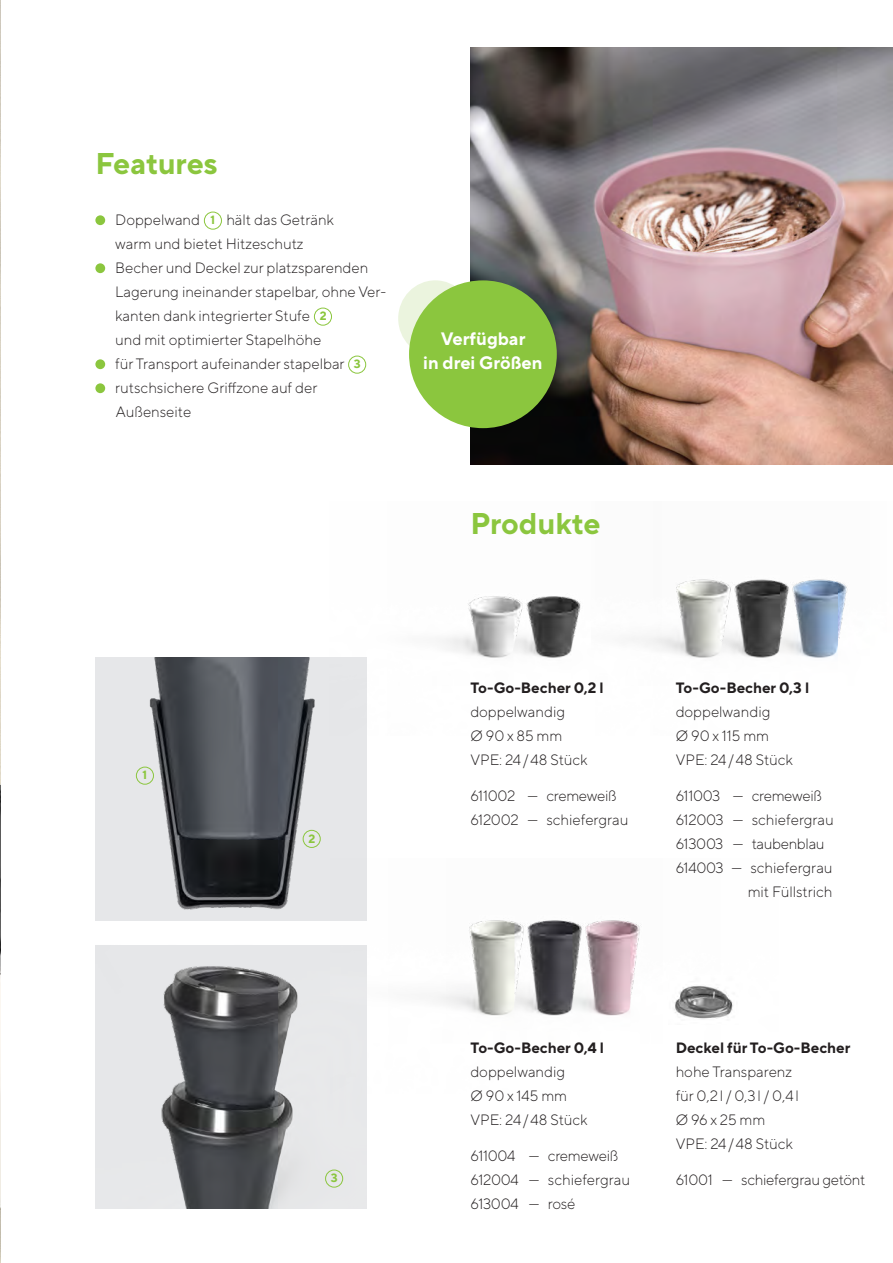
<style>
.page{position:relative;width:893px;height:1263px;background:#fff}
.page>*{position:absolute;margin:0;border:0;box-sizing:border-box;transform-origin:0 0}
.t1{font:700 30px "TT Norms Pro";letter-spacing:-.005em;color:#8bc63e}
.t2{font:700 18px/24px "TT Norms Pro";color:#fff;text-align:center}
.t3{font:300 15px/24px "TT Norms Pro";color:#231f20}
.t4{font:300 15px/24px "TT Norms Pro";letter-spacing:-.02em;color:#231f20}
.t5{font:700 15px "TT Norms Pro";color:#231f20}
.t6{font:700 12px "TT Norms Pro";color:#8bc63e}
.s1{font-weight:700;font-size:12px;color:#8bc63e}
</style>
<div class="page">
<img style="left:0;top:0;width:1px;height:1263px">
<img style="left:0;top:73px;width:1px;height:1190px">
<img style="left:470px;top:48px;width:423px;height:417px">
<img style="left:95px;top:657px;width:272px;height:264px">
<div style="left:303px;top:830px;width:18px;height:18px;border:1px solid #8bc63e;border-radius:50%"></div>
<img style="left:95px;top:945px;width:272px;height:264px">
<div style="left:136px;top:767px;width:18px;height:17px;border:1px solid #8bc63e;border-radius:50%"></div>
<div style="left:325px;top:1170px;width:18px;height:17px;border:1px solid #8bc63e;border-radius:50%"></div>
<img style="left:330px;top:596px;width:251px;height:140px">
<img style="left:631px;top:579px;width:217px;height:79px">
<img style="left:674px;top:986px;width:59px;height:33px">
<img style="left:330px;top:859px;width:311px;height:234px">
<div style="left:95px;top:215px;width:10px;height:10px;background:#8bc63e;border-radius:50%"></div>
<div style="left:204px;top:212px;width:18px;height:18px;border:1px solid #8bc63e;border-radius:50%"></div>
<div style="left:95px;top:263px;width:10px;height:10px;background:#8bc63e;border-radius:50%"></div>
<div style="left:314px;top:308px;width:18px;height:18px;border:1px solid #8bc63e;border-radius:50%"></div>
<div style="left:95px;top:359px;width:10px;height:10px;background:#8bc63e;border-radius:50%"></div>
<div style="left:348px;top:356px;width:18px;height:18px;border:1px solid #8bc63e;border-radius:50%"></div>
<div style="left:95px;top:383px;width:10px;height:10px;background:#8bc63e;border-radius:50%"></div>
<div style="left:398px;top:280px;width:74px;height:77px;background:#ebf4de;border-radius:50%"></div>
<div style="left:409px;top:280px;width:148px;height:148px;background:#8bc63e;border-radius:50%"></div>
<h1 class="t1" style="left:95px;top:141px;width:124px">Features</h1>
<p class="t3" style="left:115px;top:206px;width:272px">Doppelwand <span class="s1">1</span> hält das Getränk<br>warm und bietet Hitzeschutz<br>Becher und Deckel zur platzsparenden<br>Lagerung ineinander stapelbar, ohne Ver&shy;kanten dank integrierter Stufe <span class="s1">2<br></span>und mit optimierter Stapelhöhe<br>für Transport aufeinander stapelbar <span class="s1">3 </span>rutschsichere Griffzone auf der<br>Außenseite</p>
<p class="t2" style="left:423px;top:325px;width:121px">Verfügbar<br>in drei Größen</p>
<h1 class="t1" style="left:470px;top:501px;width:132px">Produkte</h1>
<p class="t6" style="left:142px;top:766px;width:6px">1</p>
<p class="t6" style="left:308px;top:829px;width:8px">2</p>
<p class="t6" style="left:331px;top:1169px;width:8px">3</p>
<p class="t5" style="left:470px;top:676px;width:135px">To-Go-Becher 0,2 l</p>
<p class="t3" style="left:470px;top:698px;width:119px">doppelwandig<br>Ø 90 x 85 mm<br>VPE: 24/48 Stück</p>
<p class="t4" style="left:470px;top:782px;width:160px">611002 — cremeweiß<br>612002 — schiefergrau</p>
<p class="t5" style="left:676px;top:676px;width:135px">To-Go-Becher 0,3 l</p>
<p class="t3" style="left:676px;top:698px;width:119px">doppelwandig<br>Ø 90 x 115 mm<br>VPE: 24/48 Stück</p>
<p class="t4" style="left:676px;top:782px;width:148px">611003 — cremeweiß</p>
<p class="t3" style="left:676px;top:806px;width:160px">612003 — schiefergrau</p>
<p class="t4" style="left:676px;top:830px;width:150px">613003 — taubenblau</p>
<p class="t3" style="left:676px;top:854px;width:158px">614003 — schiefergrau</p>
<p class="t3" style="left:748px;top:878px;width:86px">mit Füllstrich</p>
<p class="t5" style="left:470px;top:1036px;width:135px">To-Go-Becher 0,4 l</p>
<p class="t3" style="left:470px;top:1058px;width:119px">doppelwandig<br>Ø 90 x 145 mm<br>VPE: 24/48 Stück</p>
<p class="t4" style="left:470px;top:1142px;width:161px">611004 — cremeweiß<br>612004 — schiefergrau<br>613004 — rosé</p>
<p class="t5" style="left:676px;top:1036px;width:176px">Deckel für To-Go-Becher</p>
<p class="t3" style="left:676px;top:1058px;width:125px">hohe Transparenz für 0,2l / 0,3l / 0,4l<br>Ø 96 x 25 mm<br>VPE: 24/48 Stück</p>
<p class="t4" style="left:676px;top:1166px;width:191px">61001 — schiefergrau getönt</p>
</div>
